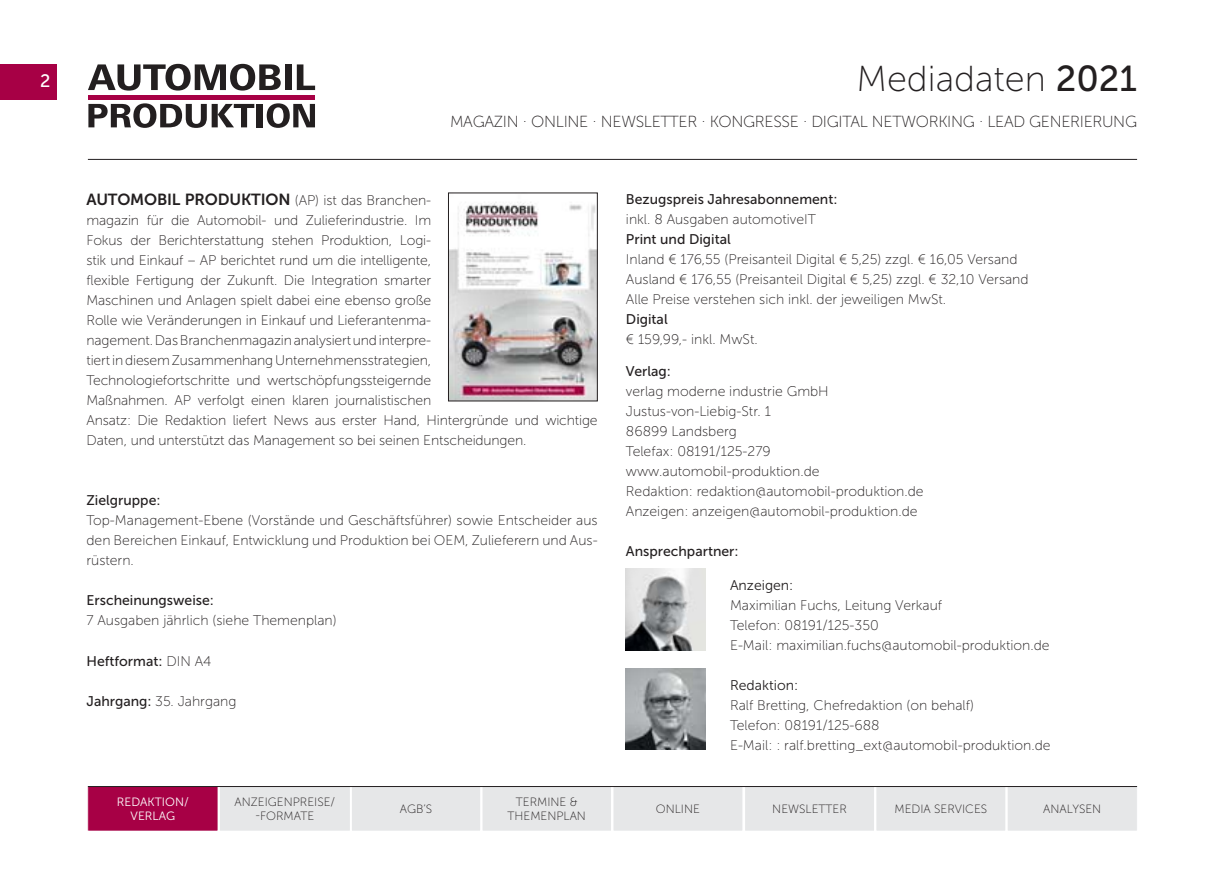
<style>
.page{position:relative;width:1225px;height:874px;background:#fff}
.page>*{position:absolute;margin:0;border:0;box-sizing:border-box;transform-origin:0 0}
.t1{font:36px "Museo Sans 100";color:#231f20}
.t2{font:18px "Museo Sans 500";color:#fff}
.t3{font:16px "Museo Sans 100";letter-spacing:-.02em;color:#231f20}
.t4{font:16px "Museo Sans 700";letter-spacing:-.01em;color:#231f20}
.t5{font:14px/20px "Museo Sans 100";letter-spacing:-.01em;color:#231f20}
.t6{font:14px "Museo Sans 500";color:#231f20}
.t7{font:14px "Museo Sans 300";color:#231f20}
.t8{font:12px/14.4px "Museo Sans 100";color:#231f20;text-align:center}
.t9{font:12px/14.4px "Museo Sans 300";color:#fff;text-align:center}
.s1{font-family:"Museo Sans 500"}
.s2{font-family:"Museo Sans 100";font-size:14px}
.s3{font-family:"Museo Sans 100"}
</style>
<div class="page">
<hr style="left:88px;top:159px;width:1049px;height:1px;background:#231f20">
<svg style="left:88px;top:64px;width:193px;height:27px"></svg>
<div style="left:285px;top:64px;width:6px;height:26px;background:#231f20"></div>
<svg style="left:297px;top:64px;width:18px;height:26px"></svg>
<svg style="left:88px;top:103px;width:166px;height:25px"></svg>
<div style="left:257px;top:104px;width:6px;height:23px;background:#231f20"></div>
<svg style="left:267px;top:103px;width:48px;height:25px"></svg>
<hr style="left:88px;top:95px;width:227px;height:4px;background:#a70045">
<img style="left:626px;top:668px;width:79px;height:81px">
<img style="left:626px;top:568px;width:79px;height:82px">
<img style="left:450px;top:202px;width:145px;height:197px">
<div style="left:876px;top:785px;width:129px;height:45px;background:#e6e7e8"></div>
<div style="left:875px;top:785px;width:131px;height:46px;border:1px solid #fff"></div>
<div style="left:219px;top:785px;width:131px;height:45px;background:#e6e7e8"></div>
<div style="left:219px;top:785px;width:132px;height:46px;border:1px solid #fff"></div>
<div style="left:351px;top:785px;width:130px;height:45px;background:#e6e7e8"></div>
<div style="left:351px;top:785px;width:130px;height:46px;border:1px solid #fff"></div>
<div style="left:482px;top:785px;width:129px;height:45px;background:#e6e7e8"></div>
<div style="left:482px;top:785px;width:130px;height:46px;border:1px solid #fff"></div>
<div style="left:613px;top:785px;width:130px;height:45px;background:#e6e7e8"></div>
<div style="left:613px;top:785px;width:130px;height:46px;border:1px solid #fff"></div>
<div style="left:744px;top:785px;width:130px;height:45px;background:#e6e7e8"></div>
<div style="left:744px;top:785px;width:130px;height:46px;border:1px solid #fff"></div>
<div style="left:1007px;top:785px;width:130px;height:45px;background:#e6e7e8"></div>
<div style="left:1007px;top:785px;width:130px;height:46px;border:1px solid #fff"></div>
<div style="left:88px;top:785px;width:130px;height:45px;background:#a70045"></div>
<hr style="left:88px;top:785px;width:1049px;height:1px;background:#231f20">
<div style="left:0;top:64px;width:57px;height:35px;background:#a70045"></div>
<p class="t2" style="left:40px;top:74px;width:12px">2</p>
<h1 class="t1" style="left:856px;top:65px;width:282px">Mediadaten <span class="s1">2021</span></h1>
<p class="t3" style="left:450px;top:115px;width:688px">MAGAZIN · ONLINE · NEWSLETTER · KONGRESSE · DIGITAL NETWORKING · LEAD GENERIERUNG</p>
<p class="t4" style="left:86px;top:193px;width:346px">AUTOMOBIL PRODUKTION <span class="s2">(AP) ist das Branchen-</span></p>
<p class="t5" style="left:86px;top:211px;width:513px">magazin für die Automobil- und Zulieferindustrie. Im<br>Fokus der Berichterstattung stehen Produktion, Logi-<br>stik und Einkauf – AP berichtet rund um die intelligente,<br>flexible Fertigung der Zukunft. Die Integration smarter<br>Maschinen und Anlagen spielt dabei eine ebenso große<br>Rolle wie Veränderungen in Einkauf und Lieferantenma-<br>nagement. Das Branchenmagazin analysiert und interpre-<br>tiert in diesem Zusammenhang Unternehmensstrategien,<br>Technologiefortschritte und wertschöpfungssteigernde<br>Maßnahmen. AP verfolgt einen klaren journalistischen<br>Ansatz: Die Redaktion liefert News aus erster Hand, Hintergründe und wichtige Daten, und unterstützt das Management so bei seinen Entscheidungen.</p>
<p class="t6" style="left:86px;top:495px;width:76px">Zielgruppe:</p>
<p class="t5" style="left:86px;top:511px;width:513px;text-align:justify">Top-Management-Ebene (Vorstände und Geschäftsführer) sowie Entscheider aus den Bereichen Einkauf, Entwicklung und Produktion bei OEM, Zulieferern und Aus&shy;rüstern.</p>
<p class="t6" style="left:86px;top:595px;width:129px">Erscheinungsweise:</p>
<p class="t5" style="left:86px;top:611px;width:252px">7 Ausgaben jährlich (siehe Themenplan)</p>
<p class="t6" style="left:86px;top:655px;width:127px">Heftformat: <span class="s3">DIN A4</span></p>
<p class="t5" style="left:86px;top:691px;width:151px"><span class="s1">Jahrgang:</span> 35. Jahrgang</p>
<p class="t6" style="left:626px;top:193px;width:213px">Bezugspreis Jahresabonnement:</p>
<p class="t5" style="left:626px;top:210px;width:191px">inkl. 8 Ausgaben automotiveIT</p>
<p class="t6" style="left:626px;top:233px;width:106px">Print und Digital</p>
<p class="t5" style="left:626px;top:250px;width:404px">Inland € 176,55 (Preisanteil Digital € 5,25) zzgl. € 16,05 Versand<br>Ausland € 176,55 (Preisanteil Digital € 5,25) zzgl. € 32,10 Versand<br>Alle Preise verstehen sich inkl. der jeweiligen MwSt.</p>
<p class="t6" style="left:626px;top:313px;width:43px">Digital</p>
<p class="t5" style="left:626px;top:330px;width:133px">€ 159,99,- inkl. MwSt.</p>
<p class="t6" style="left:626px;top:365px;width:46px">Verlag:</p>
<p class="t5" style="left:626px;top:382px;width:299px">verlag moderne industrie GmbH<br>Justus-von-Liebig-Str. 1<br>86899 Landsberg<br>Telefax: 08191/125-279 www.automobil-produktion.de<br>Redaktion: redaktion@automobil-produktion.de<br>Anzeigen: anzeigen@automobil-produktion.de</p>
<p class="t6" style="left:626px;top:545px;width:114px">Ansprechpartner:</p>
<p class="t7" style="left:730px;top:579px;width:65px">Anzeigen:</p>
<p class="t5" style="left:730px;top:596px;width:321px">Maximilian Fuchs, Leitung Verkauf<br>Telefon: 08191/125-350<br>E-Mail: maximilian.fuchs@automobil-produktion.de</p>
<p class="t7" style="left:730px;top:679px;width:70px">Redaktion:</p>
<p class="t5" style="left:730px;top:696px;width:322px">Ralf Bretting, Chefredaktion (on behalf)<br>Telefon: 08191/125-688<br>E-Mail: : ralf.bretting_ext@automobil-produktion.de</p>
<p class="t9" style="left:117px;top:795px;width:73px">REDAKTION/<br>VERLAG</p>
<p class="t8" style="left:235px;top:795px;width:102px">ANZEIGENPREISE/ -FORMATE</p>
<p class="t8" style="left:400px;top:802px;width:34px">AGB’S</p>
<p class="t8" style="left:507px;top:795px;width:80px">TERMINE &amp;<br>THEMENPLAN</p>
<p class="t8" style="left:656px;top:802px;width:46px">ONLINE</p>
<p class="t8" style="left:772px;top:802px;width:76px">NEWSLETTER</p>
<p class="t8" style="left:1043px;top:802px;width:60px">ANALYSEN</p>
<p class="t8" style="left:894px;top:802px;width:94px">MEDIA SERVICES</p>
</div>
